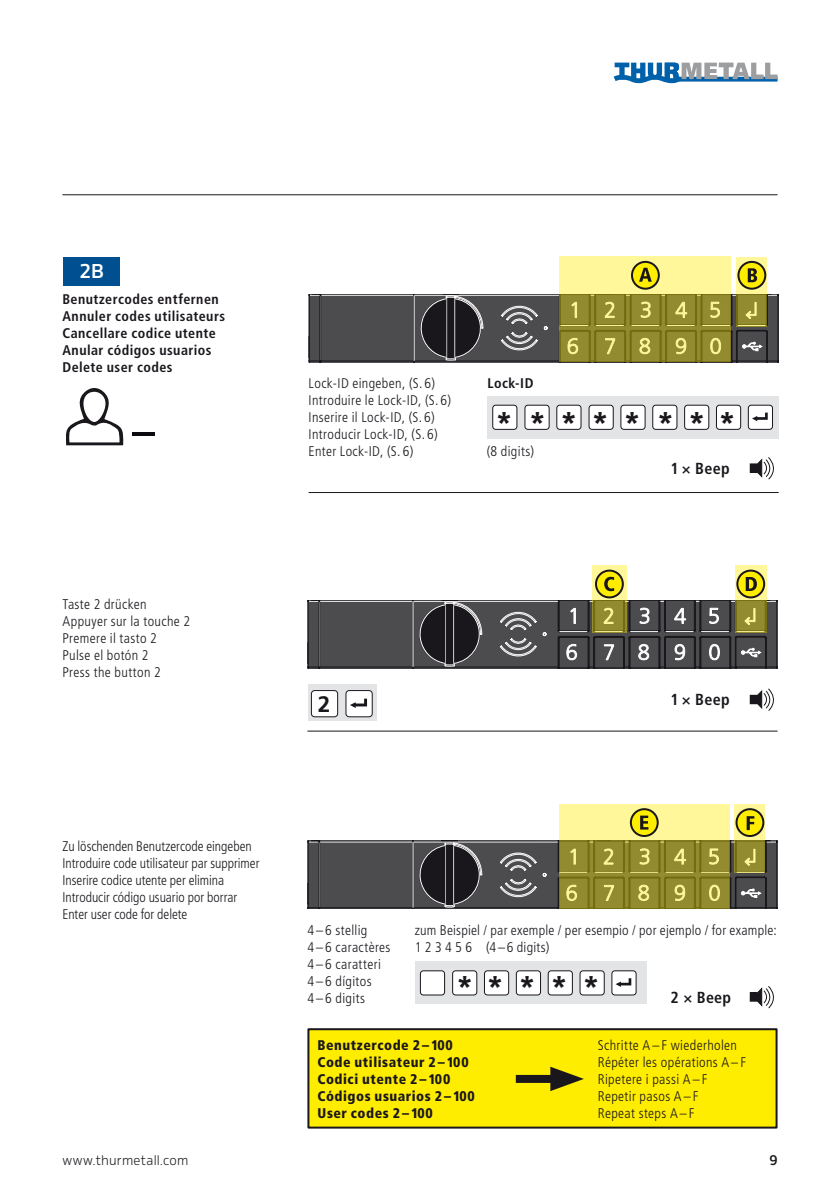
<style>
.page{position:relative;width:840px;height:1191px;background:#fff}
.page>*{position:absolute;margin:0;border:0;box-sizing:border-box;transform-origin:0 0}
.t1{font:700 30px "Frutiger LT Std";color:#1a171c}
.t2{font:700 22.4px "Frutiger LT Std";color:#1a171c}
.t3{font:600 20px "Rleud";color:#fff}
.t4{font:700 condensed 16px "Frutiger LT Std";letter-spacing:.02em;color:#1a171c}
.t5{font:300 condensed 14px/17px "Frutiger LT Std";letter-spacing:.02em;color:#1a171c}
.t6{font:300 condensed 14px/17px "Frutiger LT Std";color:#1a171c}
.t7{font:700 condensed 14px/17px "Frutiger LT Std";letter-spacing:.03em;color:#1a171c}
.t8{font:900 condensed 14px/17px "Frutiger LT Std";letter-spacing:.035em;color:#1a171c}
.t9{font:300 14px "Rleud";letter-spacing:.02em;color:#1a171c}
.t10{font:600 14px "Rleud";color:#1a171c}
</style>
<div class="page">
<hr style="left:62px;top:194px;width:715px;height:1px;background:#1a171c">
<svg style="left:613px;top:63px;width:164px;height:20px"></svg>
<div style="left:63px;top:257px;width:57px;height:28px;background:#005091"></div>
<div style="left:487px;top:396px;width:291px;height:42px;background:#e3e4e5"></div>
<div style="left:747px;top:405px;width:25px;height:24px;background:#fff;border-radius:3px"></div>
<div style="left:747px;top:405px;width:25px;height:25px;border:1px solid #1a171c;border-radius:3px"></div>
<div style="left:716px;top:405px;width:24px;height:24px;background:#fff;border-radius:3px"></div>
<div style="left:715px;top:405px;width:25px;height:25px;border:1px solid #1a171c;border-radius:3px"></div>
<div style="left:684px;top:405px;width:24px;height:24px;background:#fff;border-radius:3px"></div>
<div style="left:684px;top:405px;width:24px;height:25px;border:1px solid #1a171c;border-radius:3px"></div>
<div style="left:652px;top:405px;width:24px;height:24px;background:#fff;border-radius:3px"></div>
<div style="left:652px;top:405px;width:25px;height:25px;border:1px solid #1a171c;border-radius:3px"></div>
<div style="left:620px;top:405px;width:24px;height:24px;background:#fff;border-radius:3px"></div>
<div style="left:620px;top:405px;width:25px;height:25px;border:1px solid #1a171c;border-radius:3px"></div>
<div style="left:588px;top:405px;width:25px;height:24px;background:#fff;border-radius:3px"></div>
<div style="left:588px;top:405px;width:25px;height:25px;border:1px solid #1a171c;border-radius:3px"></div>
<svg style="left:752px;top:412px;width:15px;height:9px"></svg>
<div style="left:556px;top:405px;width:24px;height:24px;background:#fff;border-radius:3px"></div>
<div style="left:556px;top:405px;width:25px;height:25px;border:1px solid #1a171c;border-radius:3px"></div>
<div style="left:524px;top:405px;width:25px;height:24px;background:#fff;border-radius:3px"></div>
<div style="left:524px;top:405px;width:25px;height:25px;border:1px solid #1a171c;border-radius:3px"></div>
<div style="left:492px;top:405px;width:24px;height:24px;background:#fff;border-radius:3px"></div>
<div style="left:492px;top:405px;width:25px;height:25px;border:1px solid #1a171c;border-radius:3px"></div>
<svg style="left:308px;top:294px;width:470px;height:68px;background:#4d4d4e"></svg>
<svg style="left:559px;top:257px;width:171px;height:105px;background:#b7b054"></svg>
<svg style="left:736px;top:257px;width:30px;height:69px"></svg>
<hr style="left:308px;top:492px;width:470px;height:1px;background:#1a171c">
<div style="left:308px;top:1029px;width:468px;height:98px;background:#ffed00"></div>
<div style="left:307px;top:1028px;width:470px;height:100px;border:2px solid #1a171c"></div>
<div style="left:515px;top:1075px;width:49px;height:8px;background:#1a171c"></div>
<svg style="left:550px;top:1066px;width:33px;height:25px"></svg>
<svg style="left:307px;top:841px;width:470px;height:67px;background:#4d4d4f"></svg>
<svg style="left:558px;top:804px;width:171px;height:104px;background:#b7af54"></svg>
<svg style="left:734px;top:804px;width:30px;height:69px"></svg>
<svg style="left:307px;top:600px;width:470px;height:68px;background:#4f4e50"></svg>
<hr style="left:307px;top:730px;width:470px;height:1px;background:#1a171c">
<svg style="left:734px;top:565px;width:32px;height:68px;background:#b0a853"></svg>
<svg style="left:592px;top:565px;width:34px;height:68px;background:#b3ac52"></svg>
<svg style="left:66px;top:388px;width:58px;height:57px"></svg>
<hr style="left:132px;top:432px;width:22px;height:4px;background:#090b10">
<svg style="left:631px;top:262px;width:27px;height:27px"></svg>
<div style="left:630px;top:261px;width:29px;height:29px;border:2px solid #1a171c;border-radius:50%"></div>
<svg style="left:638px;top:268px;width:13px;height:14px"></svg>
<svg style="left:738px;top:262px;width:26px;height:27px"></svg>
<div style="left:737px;top:261px;width:28px;height:29px;border:2px solid #1a171c;border-radius:50%"></div>
<svg style="left:747px;top:268px;width:9px;height:14px"></svg>
<svg style="left:595px;top:570px;width:27px;height:27px"></svg>
<div style="left:594px;top:569px;width:29px;height:29px;border:2px solid #1a171c;border-radius:50%"></div>
<svg style="left:604px;top:577px;width:10px;height:14px"></svg>
<svg style="left:737px;top:570px;width:26px;height:27px"></svg>
<div style="left:736px;top:569px;width:28px;height:29px;border:2px solid #1a171c;border-radius:50%"></div>
<svg style="left:745px;top:577px;width:11px;height:14px"></svg>
<svg style="left:630px;top:809px;width:27px;height:27px"></svg>
<div style="left:629px;top:808px;width:29px;height:29px;border:2px solid #1a171c;border-radius:50%"></div>
<svg style="left:639px;top:815px;width:9px;height:14px"></svg>
<svg style="left:736px;top:809px;width:27px;height:27px"></svg>
<div style="left:735px;top:808px;width:29px;height:29px;border:2px solid #1a171c;border-radius:50%"></div>
<svg style="left:746px;top:816px;width:8px;height:14px"></svg>
<div style="left:749px;top:992px;width:7px;height:9px;background:#1a171c"></div>
<div style="left:749px;top:992px;width:7px;height:9px;border:1px solid #1a171c"></div>
<svg style="left:756px;top:986px;width:18px;height:23px"></svg>
<div style="left:749px;top:695px;width:7px;height:8px;background:#1a171c"></div>
<div style="left:749px;top:695px;width:7px;height:9px;border:1px solid #1a171c"></div>
<svg style="left:756px;top:688px;width:18px;height:23px"></svg>
<div style="left:749px;top:464px;width:7px;height:8px;background:#1a171c"></div>
<div style="left:749px;top:464px;width:7px;height:8px;border:1px solid #1a171c"></div>
<svg style="left:756px;top:457px;width:18px;height:23px"></svg>
<div style="left:414px;top:961px;width:232px;height:43px;background:#e3e4e5"></div>
<div style="left:611px;top:970px;width:24px;height:25px;background:#fff;border-radius:3px"></div>
<div style="left:611px;top:970px;width:25px;height:25px;border:1px solid #1a171c;border-radius:3px"></div>
<div style="left:579px;top:970px;width:25px;height:25px;background:#fff;border-radius:3px"></div>
<div style="left:579px;top:970px;width:25px;height:25px;border:1px solid #1a171c;border-radius:3px"></div>
<div style="left:548px;top:970px;width:24px;height:25px;background:#fff;border-radius:3px"></div>
<div style="left:547px;top:970px;width:25px;height:25px;border:1px solid #1a171c;border-radius:3px"></div>
<div style="left:516px;top:970px;width:24px;height:25px;background:#fff;border-radius:3px"></div>
<div style="left:515px;top:970px;width:25px;height:25px;border:1px solid #1a171c;border-radius:3px"></div>
<div style="left:484px;top:970px;width:24px;height:25px;background:#fff;border-radius:3px"></div>
<div style="left:484px;top:970px;width:24px;height:25px;border:1px solid #1a171c;border-radius:3px"></div>
<div style="left:452px;top:970px;width:24px;height:25px;background:#fff;border-radius:3px"></div>
<div style="left:452px;top:970px;width:25px;height:25px;border:1px solid #1a171c;border-radius:3px"></div>
<svg style="left:615px;top:978px;width:16px;height:9px"></svg>
<div style="left:420px;top:970px;width:24px;height:25px;background:#fff;border-radius:3px"></div>
<div style="left:420px;top:970px;width:24px;height:25px;border:1px solid #1a171c;border-radius:3px"></div>
<div style="left:308px;top:684px;width:68px;height:37px;background:#e3e4e5"></div>
<div style="left:346px;top:690px;width:26px;height:27px;background:#fff;border-radius:3px"></div>
<div style="left:345px;top:690px;width:27px;height:27px;border:1px solid #1a171c;border-radius:3px"></div>
<div style="left:311px;top:690px;width:26px;height:27px;background:#fff;border-radius:3px"></div>
<div style="left:311px;top:690px;width:27px;height:27px;border:1px solid #1a171c;border-radius:3px"></div>
<svg style="left:350px;top:698px;width:17px;height:10px"></svg>
<h3 class="t3" style="left:80px;top:257px;width:26px">2B</h3>
<p class="t7" style="left:62px;top:291px;width:164px">Benutzercodes entfernen<br>Annuler codes utilisateurs<br>Cancellare codice utente<br>Anular códigos usuarios<br>Delete user codes</p>
<p class="t5" style="left:62px;top:596px;width:129px">Taste 2 drücken<br>Appuyer sur la touche 2<br>Premere il tasto 2<br>Pulse el botón 2<br>Press the button 2</p>
<p class="t5" style="left:308px;top:375px;width:144px">Lock-ID eingeben, (S. 6)<br>Introduire le Lock-ID, (S. 6)<br>Inserire il Lock-ID, (S. 6)<br>Introducir Lock-ID, (S. 6)<br>Enter Lock-ID, (S. 6)</p>
<p class="t7" style="left:487px;top:375px;width:48px">Lock-ID</p>
<h1 class="t1" style="left:495px;top:405px;width:241px">********</h1>
<p class="t5" style="left:486px;top:443px;width:49px">(8 digits)</p>
<h2 class="t2" style="left:317px;top:690px;width:14px">2</h2>
<p class="t4" style="left:670px;top:459px;width:60px">1 × Beep</p>
<p class="t4" style="left:670px;top:690px;width:60px">1 × Beep</p>
<p class="t6" style="left:62px;top:837px;width:198px">Zu löschenden Benutzercode eingeben Introduire code utilisateur par supprimer Inserire codice utente per elimina Introducir código usuario por borrar Enter user code for delete</p>
<p class="t5" style="left:307px;top:921px;width:85px">4 – 6 stellig<br>4 – 6 caractères<br>4 – 6 caratteri<br>4 – 6 dígitos<br>4 – 6 digits</p>
<p class="t5" style="left:414px;top:921px;width:363px">zum Beispiel / par exemple / per esempio / por ejemplo / for example:<br>1 2 3 4 5 6 (4–6 digits)</p>
<h1 class="t1" style="left:456px;top:969px;width:144px">*****</h1>
<p class="t4" style="left:670px;top:987px;width:62px">2 × Beep</p>
<p class="t8" style="left:317px;top:1036px;width:159px">Benutzercode 2–100<br>Code utilisateur 2–100<br>Codici utente 2–100<br>Códigos usuarios 2–100<br>User codes 2–100</p>
<p class="t5" style="left:597px;top:1036px;width:150px">Schritte A – F wiederholen<br>Répéter les opérations A – F<br>Ripetere i passi A – F<br>Repetir pasos A – F<br>Repeat steps A – F</p>
<p class="t9" style="left:62px;top:1150px;width:128px">www.thurmetall.com</p>
<p class="t10" style="left:769px;top:1150px;width:10px">9</p>
</div>
